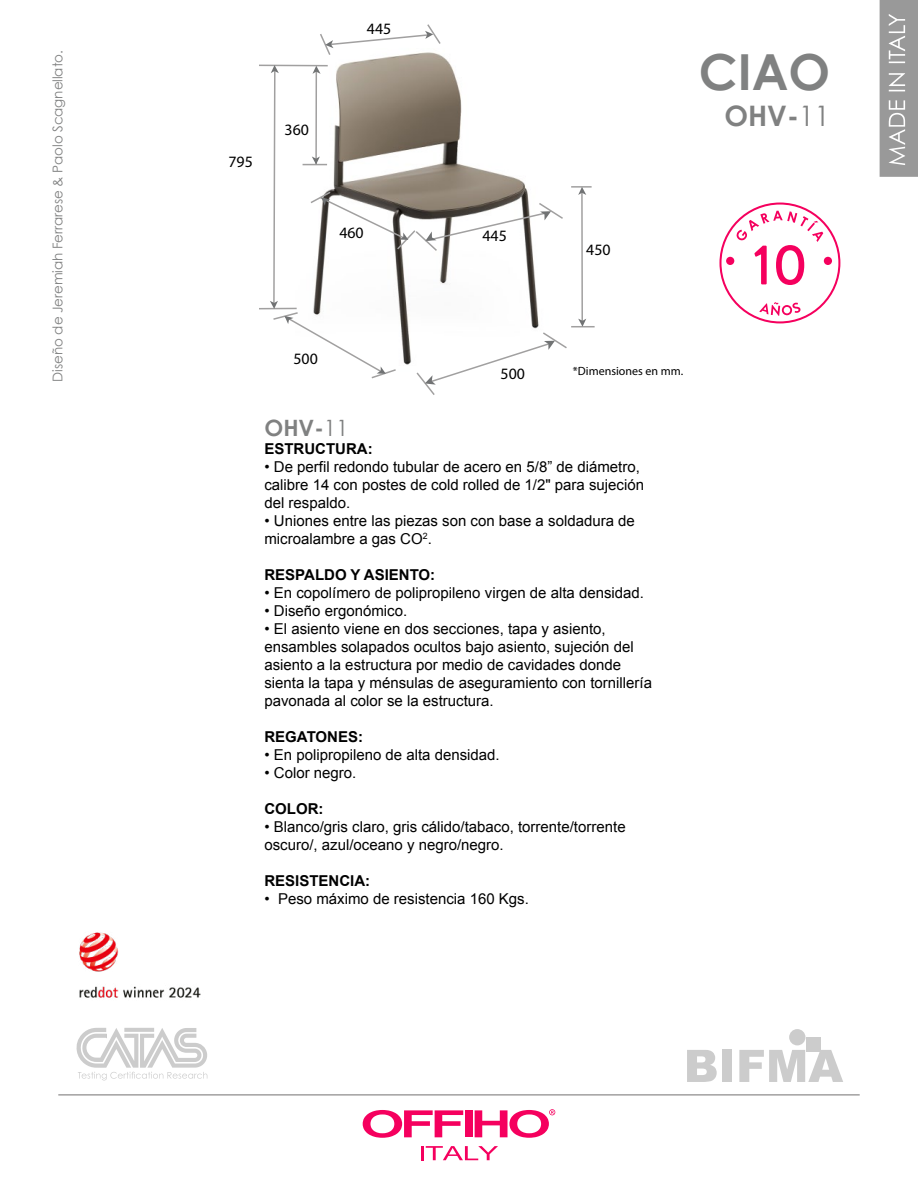
<style>
.page{position:relative;width:918px;height:1188px;background:#fff}
.page>*{position:absolute;margin:0;border:0;box-sizing:border-box;transform-origin:0 0}
.t1{font:700 49.65px "Century Gothic";color:#808181}
.t2{font:700 28.2px "Century Gothic";color:#808181}
.t3{font:700 22.5px "Century Gothic";color:#808181}
.t4{font:15.9px "Myriad Pro";color:#010101}
.t5{font:15px/18px "Arial";color:#010101}
.t6{font:15px/18px "Arial";color:#000}
.t7{font:700 15px "Arial";color:#010101}
.t8{font:13.5px "Century Gothic";letter-spacing:-.005em;color:#808181}
.t9{font:12px "Myriad Pro";color:#010101}
.s1{font-weight:400}
.s2{color:#000}
.s3{color:#010101}
</style>
<div class="page">
<img style="left:344px;top:56px;width:106px;height:8px">
<svg style="left:320px;top:24px;width:122px;height:33px"></svg>
<svg style="left:259px;top:64px;width:336px;height:331px"></svg>
<svg style="left:880px;top:0;width:38px;height:177px;background:#a2a2a2"></svg>
<hr style="left:58px;top:1094px;width:802px;height:2px;background:#a1a0a0">
<svg style="left:363px;top:1110px;width:100px;height:28px"></svg>
<div style="left:465px;top:1110px;width:8px;height:27px;background:#f5005e"></div>
<hr style="left:421px;top:1146px;width:3px;height:14px;background:#f5005e">
<svg style="left:426px;top:1146px;width:72px;height:14px"></svg>
<svg style="left:475px;top:1109px;width:80px;height:29px"></svg>
<svg style="left:687px;top:1050px;width:30px;height:32px"></svg>
<div style="left:722px;top:1050px;width:10px;height:32px;background:#ccc"></div>
<svg style="left:739px;top:1050px;width:104px;height:32px"></svg>
<div style="left:806px;top:1037px;width:14px;height:14px;background:#ccc"></div>
<div style="left:789px;top:1029px;width:17px;height:16px;background:#ccc;border-radius:50%"></div>
<svg style="left:719px;top:203px;width:121px;height:120px"></svg>
<svg style="left:77px;top:1028px;width:130px;height:52px"></svg>
<img style="left:79px;top:932px;width:122px;height:66px">
<p class="t8" style="left:48px;top:382px;width:333px;rotate:-90deg">Diseño de Jeremiah Ferrarese &amp; Paolo Scagnellato.</p>
<p class="t4" style="left:367px;top:19px;width:26px">445</p>
<p class="t4" style="left:229px;top:152px;width:26px">795</p>
<p class="t4" style="left:285px;top:120px;width:26px">360</p>
<p class="t4" style="left:339px;top:223px;width:26px">460</p>
<p class="t4" style="left:482px;top:226px;width:26px">445</p>
<p class="t4" style="left:586px;top:240px;width:26px">450</p>
<h1 class="t1" style="left:699px;top:34px;width:133px">CIAO</h1>
<h2 class="t2" style="left:724px;top:94px;width:107px">OHV-<span class="s1">11</span></h2>
<p class="t4" style="left:293px;top:349px;width:26px">500</p>
<h3 class="t3" style="left:264px;top:411px;width:86px">OHV-<span class="s1">11</span></h3>
<p class="t4" style="left:501px;top:364px;width:26px">500</p>
<p class="t9" style="left:573px;top:363px;width:112px">*Dimensiones en mm.</p>
<p class="t7" style="left:264px;top:439px;width:110px">ESTRUCTURA:</p>
<p class="t5" style="left:264px;top:458px;width:381px">• De perfil redondo tubular de acero en 5/8” de diámetro, calibre 14 <span class="s2">con postes de cold rolled de 1/2" para sujeción del respaldo.</span></p>
<p class="t5" style="left:264px;top:512px;width:372px">• Uniones entre las piezas son con base a soldadura de microalambre a gas CO<sup>2</sup>.</p>
<p class="t7" style="left:264px;top:565px;width:172px">RESPALDO Y ASIENTO:</p>
<p class="t5" style="left:264px;top:584px;width:381px">• En copolímero de polipropileno <span class="s2">virgen de alta densidad.</span></p>
<p class="t5" style="left:264px;top:602px;width:144px">• Diseño ergonómico.</p>
<p class="t6" style="left:264px;top:620px;width:389px"><span class="s3">• E</span>l asiento viene en dos secciones, tapa y asiento, ensambles solapados ocultos bajo asiento, sujeción del asiento a la estructura por medio de cavidades donde sienta la tapa y ménsulas de aseguramiento con tornillería pavonada al color se la estructura.</p>
<p class="t7" style="left:264px;top:727px;width:100px">REGATONES:</p>
<p class="t5" style="left:264px;top:746px;width:237px">• En polipropileno de alta densidad.</p>
<p class="t5" style="left:264px;top:764px;width:93px">• Color negro.</p>
<p class="t7" style="left:264px;top:799px;width:61px">COLOR:</p>
<p class="t5" style="left:264px;top:818px;width:363px">• Blanco/gris claro, gris cálido/tabaco, torrente/torrente oscuro/, azul/oceano y negro/negro.</p>
<p class="t7" style="left:264px;top:871px;width:107px">RESISTENCIA:</p>
<p class="t5" style="left:264px;top:890px;width:266px">• Peso máximo de resistencia 160 Kgs.</p>
</div>
